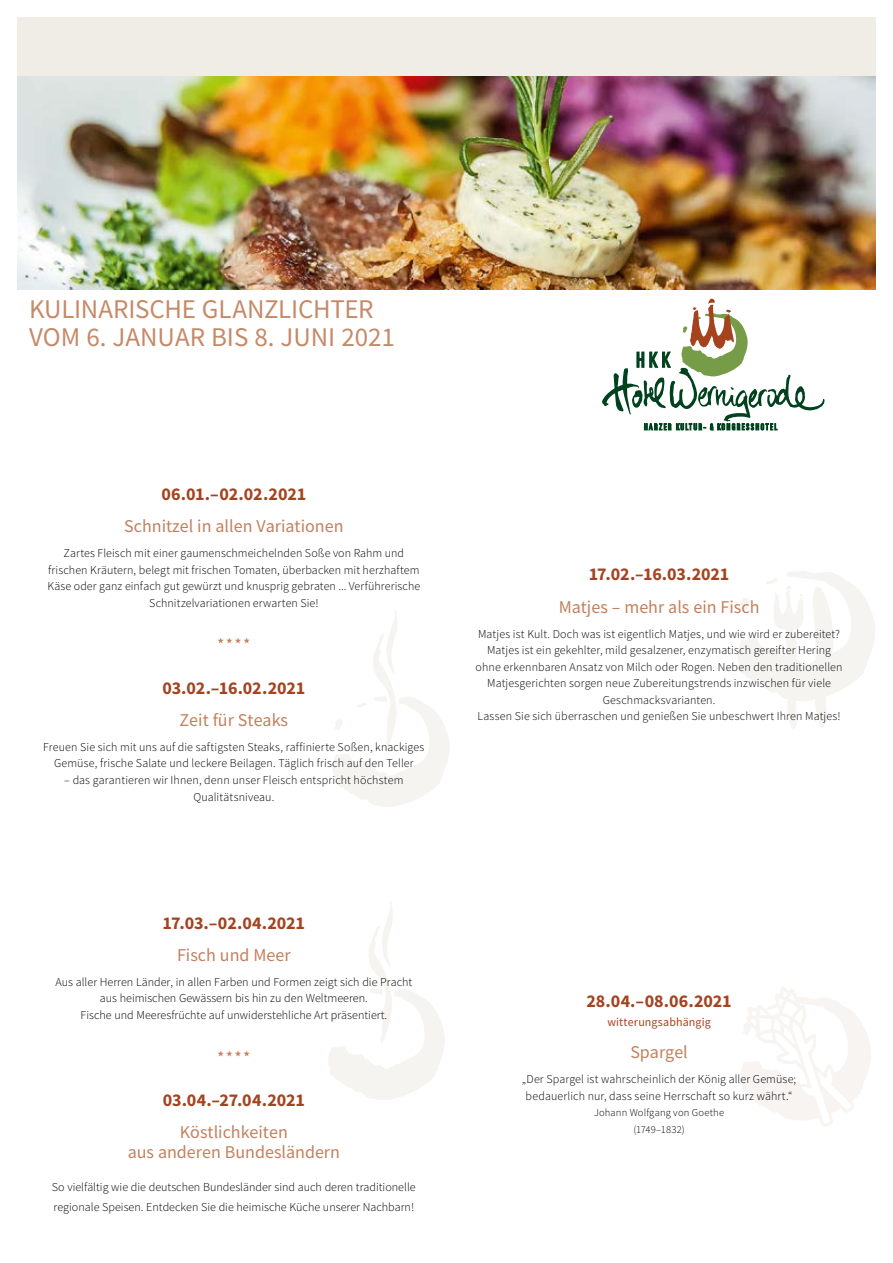
<style>
.page{position:relative;width:893px;height:1263px;background:#fff}
.page>*{position:absolute;margin:0;border:0;box-sizing:border-box;transform-origin:0 0}
.t1{font:27px/28.5px "Source Sans Pro";color:#c68968}
.t2{font:18px/19.5px "Source Sans Pro";color:#c2805d;text-align:center}
.t3{font:700 18px "Source Sans Pro";letter-spacing:-.01em;color:#a44320}
.t4{font:300 12px/16.5px "Source Sans Pro";letter-spacing:.005em;color:#000;text-align:center}
.t5{font:12px "Source Sans Pro";letter-spacing:.01em;color:#a44320}
.t6{font:300 10.5px/16.5px "Source Sans Pro";letter-spacing:.015em;color:#000;text-align:center}
</style>
<div class="page">
<div style="left:17px;top:17px;width:859px;height:247px;background:#f0ede7"></div>
<img style="left:17px;top:77px;width:859px;height:212px">
<svg style="left:602px;top:299px;width:222px;height:131px"></svg>
<h1 class="t1" style="left:29px;top:295px;width:367px">KULINARISCHE GLANZLICHTER<br>VOM 6. JANUAR BIS 8. JUNI 2021</h1>
<h2 class="t3" style="left:161px;top:482px;width:146px">06.01.–02.02.2021</h2>
<h2 class="t2" style="left:124px;top:516px;width:221px">Schnitzel in allen Variationen</h2>
<p class="t4" style="left:47px;top:545px;width:374px">Zartes Fleisch mit einer gaumenschmeichelnden Soße von Rahm und frischen Kräutern, belegt mit frischen Tomaten, überbacken mit herzhaftem Käse oder ganz einfach gut gewürzt und knusprig gebraten ... Verführerische Schnitzelvariationen erwarten Sie!</p>
<h2 class="t3" style="left:162px;top:675px;width:145px">03.02.–16.02.2021</h2>
<h2 class="t2" style="left:180px;top:710px;width:110px">Zeit für Steaks</h2>
<p class="t4" style="left:43px;top:739px;width:383px">Freuen Sie sich mit uns auf die saftigsten Steaks, raffinierte Soßen, knackiges<br>Gemüse, frische Salate und leckere Beilagen. Täglich frisch auf den Teller</p>
<p class="t4" style="left:64px;top:772px;width:341px">– das garantieren wir Ihnen, denn unser Fleisch entspricht höchstem<br>Qualitätsniveau.</p>
<h2 class="t3" style="left:163px;top:910px;width:144px">17.03.–02.04.2021</h2>
<h2 class="t2" style="left:177px;top:945px;width:115px">Fisch und Meer</h2>
<p class="t4" style="left:55px;top:974px;width:358px">Aus aller Herren Länder, in allen Farben und Formen zeigt sich die Pracht aus heimischen Gewässern bis hin zu den Weltmeeren.<br>Fische und Meeresfrüchte auf unwiderstehliche Art präsentiert.</p>
<h2 class="t3" style="left:163px;top:1088px;width:144px">03.04.–27.04.2021</h2>
<h2 class="t2" style="left:128px;top:1122px;width:214px">Köstlichkeiten<br>aus anderen Bundesländern</h2>
<p class="t4" style="left:52px;top:1177px;width:365px;line-height:19.5px;text-align:left">So vielfältig wie die deutschen Bundesländer sind auch deren traditionelle regionale Speisen. Entdecken Sie die heimische Küche unserer Nachbarn!</p>
<h2 class="t3" style="left:589px;top:562px;width:142px">17.02.–16.03.2021</h2>
<h2 class="t2" style="left:559px;top:597px;width:202px">Matjes – mehr als ein Fisch</h2>
<p class="t4" style="left:476px;top:625px;width:368px">Matjes ist Kult. Doch was ist eigentlich Matjes, und wie wird er zubereitet?<br>Matjes ist ein gekehlter, mild gesalzener, enzymatisch gereifter Hering ohne erkennbaren Ansatz von Milch oder Rogen. Neben den traditionellen Matjesgerichten sorgen neue Zubereitungstrends inzwischen für viele Geschmacksvarianten.<br>Lassen Sie sich überraschen und genießen Sie unbeschwert Ihren Matjes!</p>
<h2 class="t3" style="left:586px;top:988px;width:147px">28.04.–08.06.2021</h2>
<p class="t5" style="left:607px;top:1014px;width:105px">witterungsabhängig</p>
<h2 class="t2" style="left:630px;top:1042px;width:59px">Spargel</h2>
<p class="t4" style="left:522px;top:1071px;width:276px">„Der Spargel ist wahrscheinlich der König aller Gemüse; bedauerlich nur, dass seine Herrschaft so kurz währt.“</p>
<p class="t6" style="left:594px;top:1104px;width:132px">Johann Wolfgang von Goethe (1749–1832)</p>
</div>
